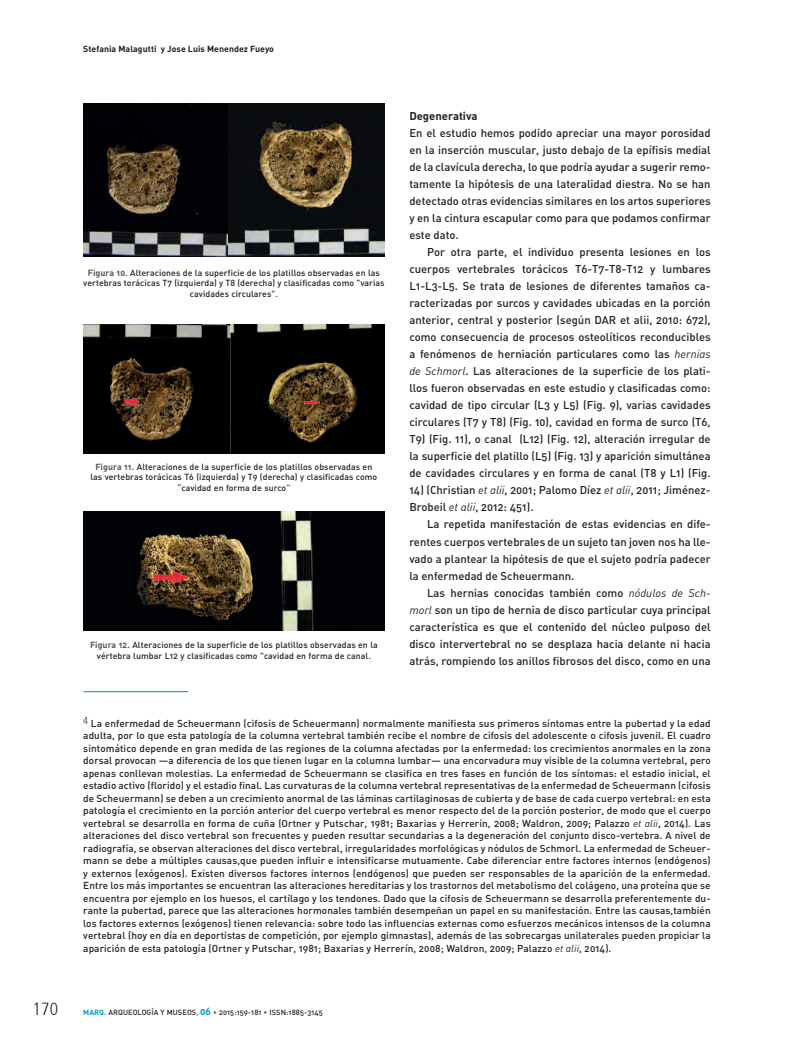
<style>
.page{position:relative;width:794px;height:1042px;background:#fff}
.page>*{position:absolute;margin:0;border:0;box-sizing:border-box;transform-origin:0 0}
.t1{font:300 condensed 17.5px "Frutiger 47";color:#231f20}
.t2{font:11.25px "DIN Medium Alternate";color:#231f20}
.t3{font:11.25px "DIN Bold Alternate";color:#231f20}
.t4{font:10px/12.5px "DIN Medium Alternate";letter-spacing:.01em;color:#231f20;text-align:justify}
.t5{font:8.75px/10.5px "DIN Medium Alternate";letter-spacing:.005em;color:#231f20;text-align:center}
.t6{font:8.75px "DIN Bold Alternate";letter-spacing:.005em;color:#231f20}
.t7{font:7.5px "DIN Medium Alternate";letter-spacing:.005em;color:#231f20}
.s1{font-family:"DIN Bold Alternate";color:#57585a}
.s2{font-family:"DIN Regular Italic Alt"}
.s3{font-family:"DIN Bold Alternate";color:#009bbd}
.s4{color:#57585a}
.s5{font-family:"DIN Bold Alternate";font-size:10px;color:#009bbd}
</style>
<div class="page">
<img style="left:83px;top:103px;width:301px;height:153px">
<img style="left:83px;top:324px;width:301px;height:130px">
<img style="left:83px;top:511px;width:301px;height:120px">
<hr style="left:83px;top:691px;width:105px;height:1px;background:#008bb0">
<p class="t6" style="left:83px;top:43px;width:192px">Stefania Malagutti y Jose Luis Menendez Fueyo</p>
<p class="t5" style="left:83px;top:267px;width:303px"><span class="s1">Figura 10.</span> Alteraciones de la superficie de los platillos observadas en las vertebras torácicas T7 (izquierda) y T8 (derecha) y clasificadas como "varias cavidades circulares".</p>
<p class="t5" style="left:90px;top:461px;width:288px"><span class="s1">Figura 11.</span> Alteraciones de la superficie de los platillos observadas en las vertebras torácicas T6 (izquierda) y T9 (derecha) y clasificadas como “cavidad en forma de surco”</p>
<p class="t5" style="left:90px;top:640px;width:289px"><span class="s1">Figura 12.</span> Alteraciones de la superficie de los platillos observadas en la vértebra lumbar L12 y clasificadas como "cavidad en forma de canal.</p>
<p class="t3" style="left:409px;top:109px;width:70px">Degenerativa</p>
<p class="t2" style="left:409px;top:126px;width:303px">En el estudio hemos podido apreciar una mayor porosidad</p>
<p class="t2" style="left:409px;top:143px;width:303px">en la inserción muscular, justo debajo de la epífisis medial</p>
<p class="t2" style="left:409px;top:160px;width:303px">de la clavícula derecha, lo que podría ayudar a sugerir remo-</p>
<p class="t2" style="left:409px;top:177px;width:303px">tamente la hipótesis de una lateralidad diestra. No se han</p>
<p class="t2" style="left:409px;top:194px;width:303px">detectado otras evidencias similares en los artos superiores</p>
<p class="t2" style="left:409px;top:211px;width:303px">y en la cintura escapular como para que podamos confirmar</p>
<p class="t2" style="left:409px;top:228px;width:51px">este dato.</p>
<p class="t2" style="left:427px;top:245px;width:285px">Por otra parte, el individuo presenta lesiones en los</p>
<p class="t2" style="left:409px;top:262px;width:303px">cuerpos vertebrales torácicos T6-T7-T8-T12 y lumbares</p>
<p class="t2" style="left:409px;top:279px;width:303px">L1-L3-L5. Se trata de lesiones de diferentes tamaños ca-</p>
<p class="t2" style="left:409px;top:296px;width:303px">racterizadas por surcos y cavidades ubicadas en la porción</p>
<p class="t2" style="left:409px;top:313px;width:303px">anterior, central y posterior (según DAR et alii, 2010: 672),</p>
<p class="t2" style="left:409px;top:330px;width:303px">como consecuencia de procesos osteolíticos reconducibles</p>
<p class="t2" style="left:409px;top:347px;width:303px">a fenómenos de herniación particulares como las <span class="s2">hernias</span></p>
<p class="t2" style="left:409px;top:364px;width:303px"><span class="s2">de Schmorl</span>. Las alteraciones de la superficie de los plati-</p>
<p class="t2" style="left:409px;top:381px;width:303px">llos fueron observadas en este estudio y clasificadas como:</p>
<p class="t2" style="left:409px;top:398px;width:303px">cavidad de tipo circular (L3 y L5) (Fig. 9), varias cavidades</p>
<p class="t2" style="left:409px;top:415px;width:303px">circulares (T7 y T8) (Fig. 10), cavidad en forma de surco (T6,</p>
<p class="t2" style="left:409px;top:432px;width:303px">T9) (Fig. 11), o canal (L12) (Fig. 12), alteración irregular de</p>
<p class="t2" style="left:409px;top:449px;width:303px">la superficie del platillo (L5) (Fig. 13) y aparición simultánea</p>
<p class="t2" style="left:409px;top:466px;width:303px">de cavidades circulares y en forma de canal (T8 y L1) (Fig.</p>
<p class="t2" style="left:409px;top:483px;width:303px">14) (Christian <span class="s2">et alii</span>, 2001; Palomo Díez <span class="s2">et alii</span>, 2011; Jiménez-</p>
<p class="t2" style="left:409px;top:500px;width:126px">Brobeil <span class="s2">et alii</span>, 2012: 451).</p>
<p class="t2" style="left:427px;top:517px;width:285px">La repetida manifestación de estas evidencias en dife-</p>
<p class="t2" style="left:409px;top:534px;width:303px">rentes cuerpos vertebrales de un sujeto tan joven nos ha lle-</p>
<p class="t2" style="left:409px;top:551px;width:303px">vado a plantear la hipótesis de que el sujeto podría padecer</p>
<p class="t2" style="left:409px;top:568px;width:166px">la enfermedad de Scheuermann.</p>
<p class="t2" style="left:427px;top:585px;width:285px">Las hernias conocidas también como <span class="s2">nódulos de Sch-</span></p>
<p class="t2" style="left:409px;top:602px;width:303px"><span class="s2">morl</span> son un tipo de hernia de disco particular cuya principal</p>
<p class="t2" style="left:409px;top:619px;width:303px">característica es que el contenido del núcleo pulposo del</p>
<p class="t2" style="left:409px;top:636px;width:303px">disco intervertebral no se desplaza hacia delante ni hacia</p>
<p class="t2" style="left:409px;top:653px;width:303px">atrás, rompiendo los anillos fibrosos del disco, como en una</p>
<p class="t4" style="left:83px;top:716px;width:629px"><sup>4</sup> La enfermedad de Scheuermann (cifosis de Scheuermann) normalmente manifiesta sus primeros síntomas entre la pubertad y la edad adulta, por lo que esta patología de la columna vertebral también recibe el nombre de cifosis del adolescente o cifosis juvenil. El cuadro sintomático depende en gran medida de las regiones de la columna afectadas por la enfermedad: los crecimientos anormales en la zona dorsal provocan —a diferencia de los que tienen lugar en la columna lumbar— una encorvadura muy visible de la columna vertebral, pero apenas conllevan molestias. La enfermedad de Scheuermann se clasifica en tres fases en función de los síntomas: el estadio inicial, el estadio activo (florido) y el estadio final. Las curvaturas de la columna vertebral representativas de la enfermedad de Scheuermann (cifosis de Scheuermann) se deben a un crecimiento anormal de las láminas cartilaginosas de cubierta y de base de cada cuerpo vertebral: en esta patología el crecimiento en la porción anterior del cuerpo vertebral es menor respecto del de la porción posterior, de modo que el cuerpo vertebral se desarrolla en forma de cuña (Ortner y Putschar, 1981; Baxarias y Herrerín, 2008; Waldron, 2009; Palazzo <span class="s2">et alii</span>, 2014). Las alteraciones del disco vertebral son frecuentes y pueden resultar secundarias a la degeneración del conjunto disco-vertebra. A nivel de radiografía, se observan alteraciones del disco vertebral, irregularidades morfológicas y nódulos de Schmorl. La enfermedad de Scheuer&shy;mann se debe a múltiples causas,que pueden influir e intensificarse mutuamente. Cabe diferenciar entre factores internos (endógenos) y externos (exógenos). Existen diversos factores internos (endógenos) que pueden ser responsables de la aparición de la enfermedad.<br>Entre los más importantes se encuentran las alteraciones hereditarias y los trastornos del metabolismo del colágeno, una proteína que se encuentra por ejemplo en los huesos, el cartílago y los tendones. Dado que la cifosis de Scheuermann se desarrolla preferentemente du&shy;rante la pubertad, parece que las alteraciones hormonales también desempeñan un papel en su manifestación. Entre las causas,también los factores externos (exógenos) tienen relevancia: sobre todo las influencias externas como esfuerzos mecánicos intensos de la columna vertebral (hoy en día en deportistas de competición, por ejemplo gimnastas), además de las sobrecargas unilaterales pueden propiciar la aparición de esta patología (Ortner y Putschar, 1981; Baxarias y Herrerín, 2008; Waldron, 2009; Palazzo <span class="s2">et alii</span>, 2014).</p>
<p class="t1" style="left:33px;top:999px;width:27px">170</p>
<p class="t7" style="left:83px;top:1007px;width:241px"><span class="s3">MARQ.</span> ARQUEOLOGÍA Y MUSEOS<span class="s4">,</span> <span class="s5">06</span> <span class="s4">•</span> 2015:159-181 <span class="s4">•</span> ISSN:1885-3145</p>
</div>
